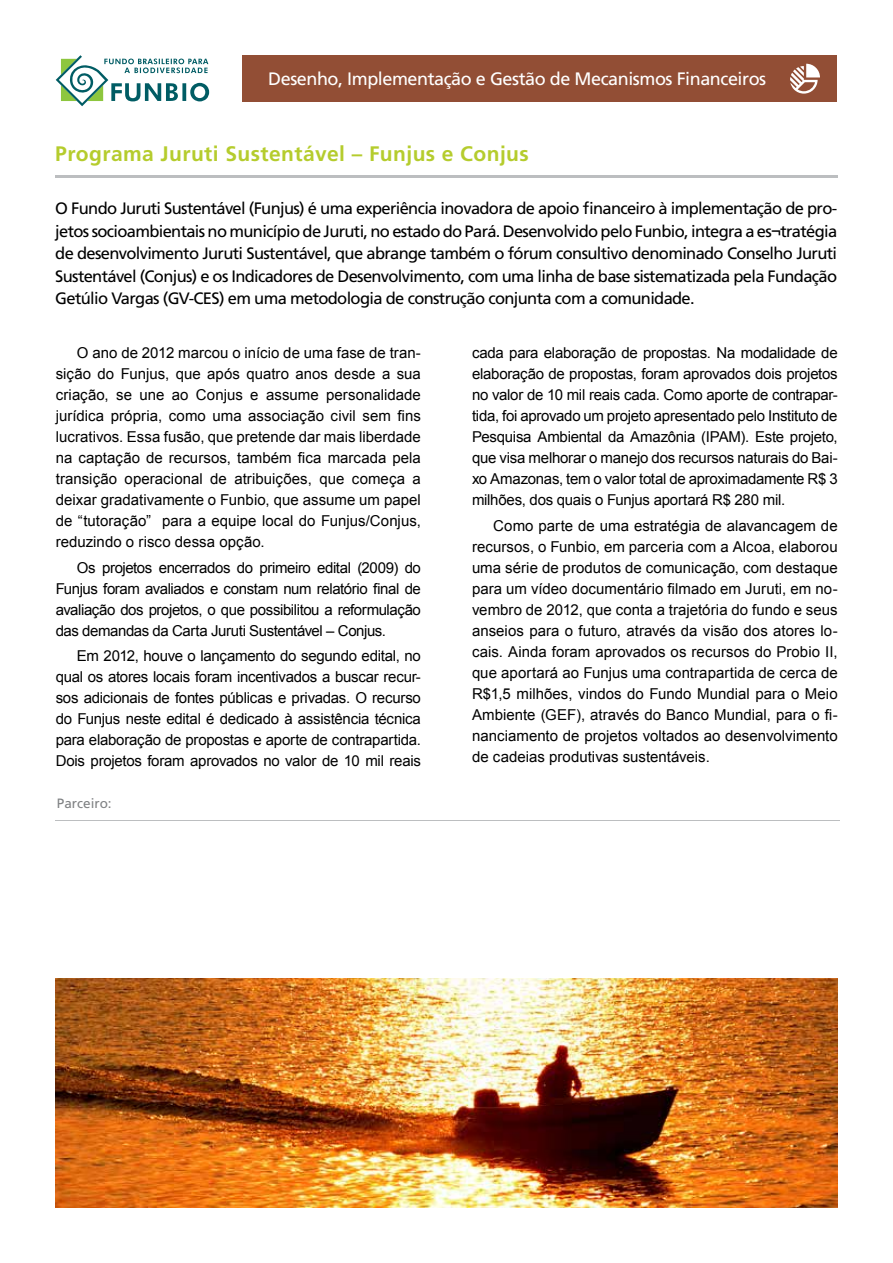
<style>
.page{position:relative;width:893px;height:1263px;background:#fff}
.page>*{position:absolute;margin:0;border:0;box-sizing:border-box;transform-origin:0 0}
.t1{font:700 21px "Frutiger";letter-spacing:.02em;color:#b5cc2d}
.t2{font:18px "Frutiger";letter-spacing:-.025em;color:#fff}
.t3{font:16.5px/22.5px "Frutiger";letter-spacing:-.04em;color:#000;text-align:justify}
.t4{font:15px/21px "Arial";letter-spacing:-.015em;color:#000;text-align:justify}
.t5{font:13.5px "Frutiger";color:#808284}
</style>
<div class="page">
<div style="left:242px;top:55px;width:595px;height:47px;background:#924e35"></div>
<svg style="left:56px;top:55px;width:153px;height:51px"></svg>
<svg style="left:790px;top:64px;width:30px;height:30px"></svg>
<hr style="left:55px;top:175px;width:783px;height:2px;background:#bcbec0">
<hr style="left:55px;top:820px;width:785px;height:1px;background:#bcbec0">
<img style="left:55px;top:978px;width:783px;height:230px">
<p class="t2" style="left:268px;top:69px;width:499px">Desenho, Implementação e Gestão de Mecanismos Financeiros</p>
<h1 class="t1" style="left:55px;top:141px;width:475px">Programa Juruti Sustentável – Funjus e Conjus</h1>
<p class="t3" style="left:55px;top:197px;width:783px">O Fundo Juruti Sustentável (Funjus) é uma experiência inovadora de apoio financeiro à implementação de pro&shy;jetos socioambientais no município de Juruti, no estado do Pará. Desenvolvido pelo Funbio, integra a es¬tratégia de desenvolvimento Juruti Sustentável, que abrange também o fórum consultivo denominado Conselho Juruti Sustentável (Conjus) e os Indicadores de Desenvolvimento, com uma linha de base sistematizada pela Fundação Getúlio Vargas (GV-CES) em uma metodologia de construção conjunta com a comunidade.</p>
<p class="t4" style="left:56px;top:343px;width:367px;text-indent:21px">O ano de 2012 marcou o início de uma fase de tran&shy;sição do Funjus, que após quatro anos desde a sua criação, se une ao Conjus e assume personalidade jurídica própria, como uma associação civil sem fins lucrativos. Essa fusão, que pretende dar mais liberdade na captação de recursos, também fica marcada pela transição operacional de atribuições, que começa a deixar gradativamente o Funbio, que assume um papel de “tutoração” para a equipe local do Funjus/Conjus, reduzindo o risco dessa opção.</p>
<p class="t4" style="left:56px;top:557px;width:367px;text-indent:21px">Os projetos encerrados do primeiro edital (2009) do Funjus foram avaliados e constam num relatório final de avaliação dos projetos, o que possibilitou a reformulação das demandas da Carta Juruti Sustentável – Conjus.</p>
<p class="t4" style="left:56px;top:645px;width:367px;text-indent:21px">Em 2012, houve o lançamento do segundo edital, no qual os atores locais foram incentivados a buscar recur&shy;sos adicionais de fontes públicas e privadas. O recurso do Funjus neste edital é dedicado à assistência técnica para elaboração de propostas e aporte de contrapartida.<br>Dois projetos foram aprovados no valor de 10 mil reais</p>
<p class="t4" style="left:472px;top:343px;width:367px">cada para elaboração de propostas. Na modalidade de elaboração de propostas, foram aprovados dois projetos no valor de 10 mil reais cada. Como aporte de contrapar&shy;tida, foi aprovado um projeto apresentado pelo Instituto de Pesquisa Ambiental da Amazônia (IPAM). Este projeto, que visa melhorar o manejo dos recursos naturais do Bai&shy;xo Amazonas, tem o valor total de aproximadamente R$ 3 milhões, dos quais o Funjus aportará R$ 280 mil.</p>
<p class="t4" style="left:472px;top:515px;width:367px;text-indent:21px">Como parte de uma estratégia de alavancagem de recursos, o Funbio, em parceria com a Alcoa, elaborou uma série de produtos de comunicação, com destaque para um vídeo documentário filmado em Juruti, em no&shy;vembro de 2012, que conta a trajetória do fundo e seus anseios para o futuro, através da visão dos atores lo&shy;cais. Ainda foram aprovados os recursos do Probio II, que aportará ao Funjus uma contrapartida de cerca de R$1,5 milhões, vindos do Fundo Mundial para o Meio Ambiente (GEF), através do Banco Mundial, para o fi&shy;nanciamento de projetos voltados ao desenvolvimento de cadeias produtivas sustentáveis.</p>
<p class="t5" style="left:57px;top:796px;width:56px">Parceiro:</p>
</div>
